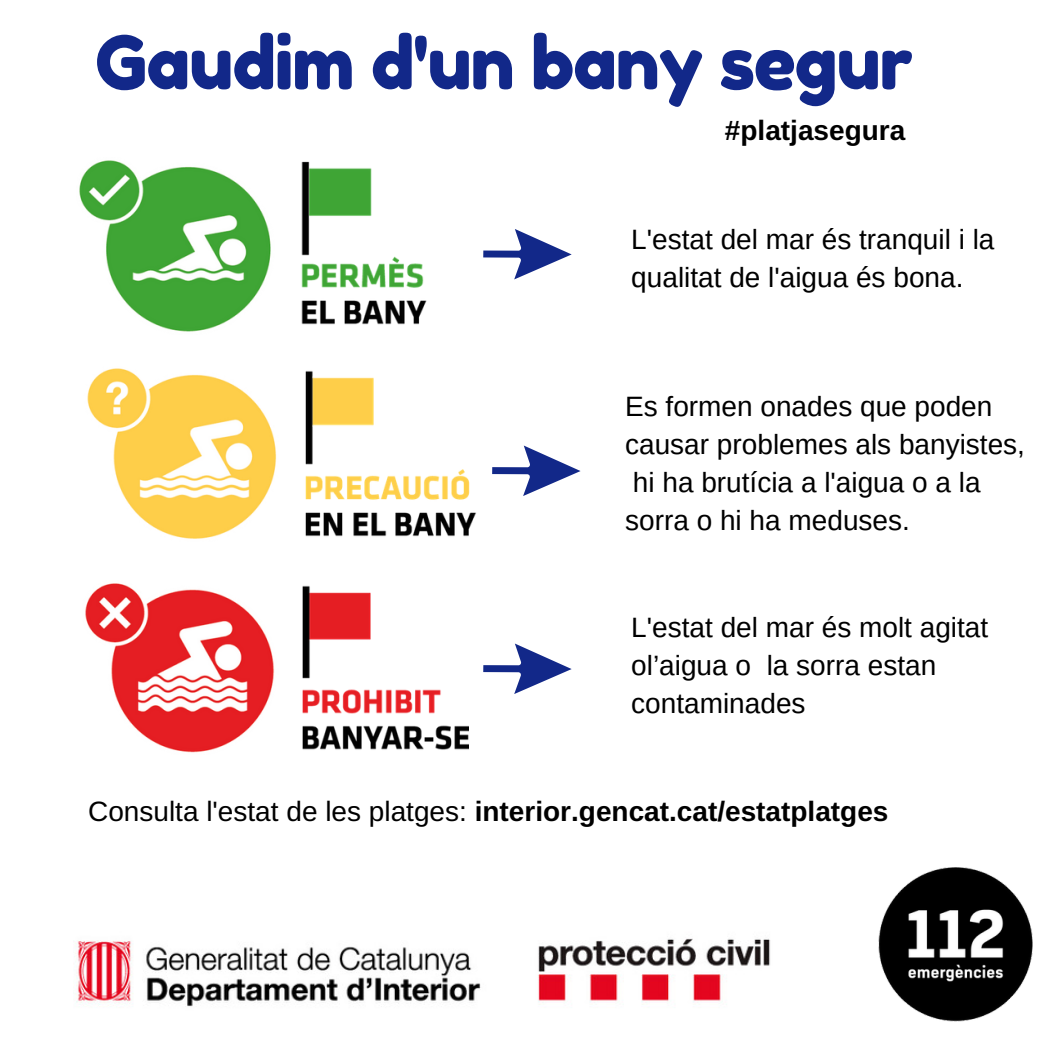
<style>
.page{position:relative;width:1050px;height:1050px;background:#fff}
.page>*{position:absolute;margin:0;border:0;box-sizing:border-box;transform-origin:0 0}
.t1{font:73.5px "Fredoka One";letter-spacing:-.02em;color:#122889}
.t2{font:28px/38.1px "Arimo";color:#000}
.t3{font:700 28px "Arimo";color:#000}
.s1{font-weight:400}
</style>
<div class="page">
<img style="left:79px;top:160px;width:348px;height:172px">
<img style="left:87px;top:368px;width:389px;height:171px">
<img style="left:85px;top:583px;width:383px;height:170px">
<svg style="left:483px;top:229px;width:89px;height:51px"></svg>
<svg style="left:492px;top:445px;width:89px;height:51px"></svg>
<svg style="left:483px;top:643px;width:89px;height:51px"></svg>
<img style="left:879px;top:868px;width:154px;height:154px">
<img style="left:74px;top:938px;width:697px;height:69px">
<h1 class="t1" style="left:95px;top:18px;width:819px">Gaudim d'un bany segur</h1>
<p class="t3" style="left:725px;top:115px;width:182px">#platjasegura</p>
<p class="t2" style="left:631px;top:220px;width:365px">L'estat del mar és tranquil i la qualitat de l'aigua és bona.</p>
<p class="t2" style="left:625px;top:387px;width:401px">Es formen onades que poden causar problemes als banyistes, hi ha brutícia a l'aigua o a la sorra o hi ha meduses.</p>
<p class="t2" style="left:631px;top:608px;width:358px">L'estat del mar és molt agitat ol’aigua o la sorra estan contaminades</p>
<p class="t3" style="left:88px;top:795px;width:802px"><span class="s1">Consulta l'estat de les platges:</span> interior.gencat.cat/estatplatges</p>
</div>
